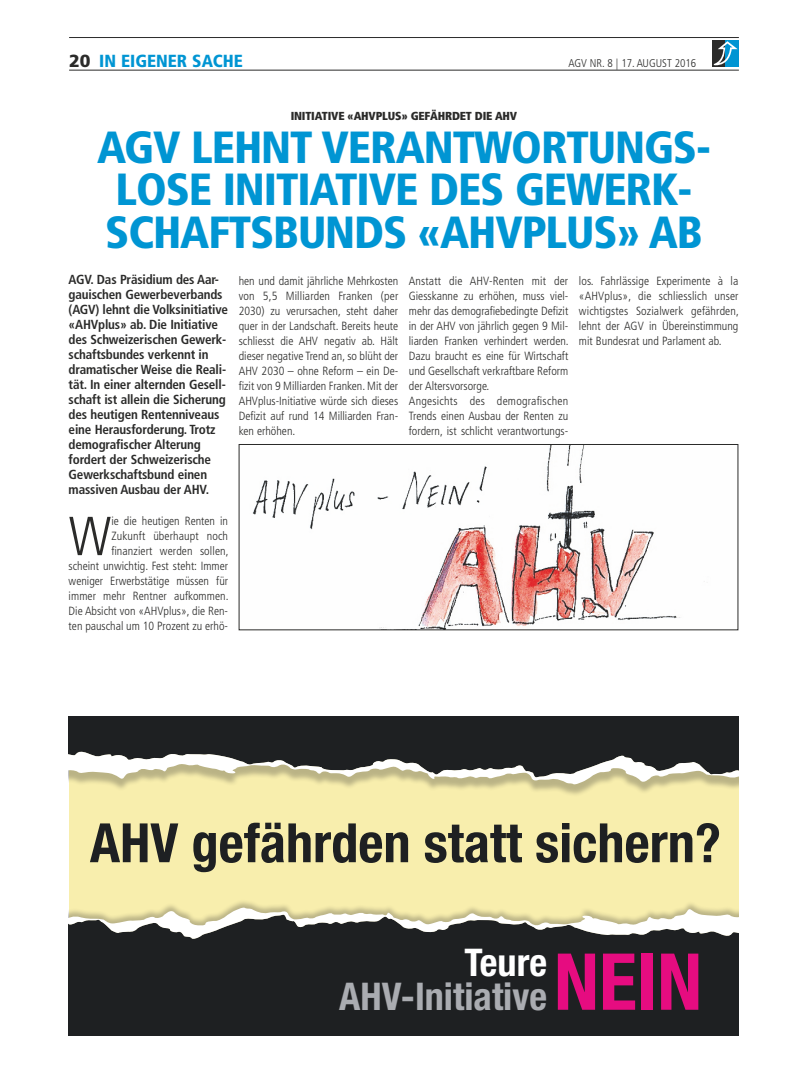
<style>
.page{position:relative;width:808px;height:1081px;background:#fff}
.page>*{position:absolute;margin:0;border:0;box-sizing:border-box;transform-origin:0 0}
.t1{font:700 condensed 78.62px "Helvetica Neue LT";color:#e60c80}
.t2{font:300 condensed 54.88px "Frutiger";color:#2b2b2a}
.t3{font:700 condensed 54.25px "Helvetica Neue LT";color:#1e2022}
.t4{font:900 condensed 45px/42.5px "Frutiger";letter-spacing:-.025em;color:#0095d3}
.t5{font:700 condensed 38.25px "Helvetica Neue LT";color:#aaacb1}
.t6{font:700 condensed 38.25px "Helvetica Neue LT";color:#fff}
.t7{font:900 condensed 17.5px "Frutiger";color:#0095d3}
.t8{font:700 condensed 13.12px/15px "Frutiger";letter-spacing:-.015em;color:#2b2b2a}
.t9{font:300 condensed 11.88px/15px "Frutiger";color:#2b2b2a;text-align:justify}
.t10{font:900 condensed 11.62px "Frutiger";letter-spacing:-.015em;color:#2b2b2a}
.t11{font:300 condensed 11.25px "Frutiger";color:#2b2b2a}
.s1{font-stretch:normal;color:#2b2b2a}
</style>
<div class="page">
<hr style="left:69px;top:70px;width:670px;height:1px;background:#2b2b2a">
<hr style="left:69px;top:37px;width:670px;height:1px;background:#2b2b2a">
<svg style="left:713px;top:40px;width:13px;height:27px"></svg>
<div style="left:726px;top:40px;width:13px;height:27px;background:#0095d3"></div>
<svg style="left:714px;top:41px;width:24px;height:24px"></svg>
<div style="left:69px;top:716px;width:669px;height:319px;background:#f8eead"></div>
<div style="left:69px;top:940px;width:669px;height:95px;background:#1e2022"></div>
<svg style="left:69px;top:906px;width:669px;height:34px"></svg>
<div style="left:69px;top:716px;width:669px;height:81px;background:#2b2b2a;opacity:.3"></div>
<div style="left:69px;top:716px;width:669px;height:35px;background:#1e2022"></div>
<svg style="left:69px;top:751px;width:669px;height:34px;background:#979582"></svg>
<img style="left:253px;top:446px;width:452px;height:182px">
<div style="left:239px;top:444px;width:499px;height:186px;border:1px solid #2b2b2a"></div>
<h3 class="t7" style="left:69px;top:50px;width:175px"><span class="s1">20</span> IN EIGENER SACHE</h3>
<p class="t11" style="left:568px;top:57px;width:129px">AGV NR. 8 | 17. AUGUST 2016</p>
<p class="t10" style="left:291px;top:109px;width:228px">INITIATIVE «AHVPLUS» GEFÄHRDET DIE AHV</p>
<h3 class="t4" style="left:97px;top:126px;width:615px">AGV LEHNT VERANTWORTUNGS-<br>LOSE INITIATIVE DES GEWERK-<br>SCHAFTSBUNDS «AHVPLUS» AB</h3>
<p class="t8" style="left:69px;top:272px;width:161px">AGV. Das Präsidium des Aar&shy;gauischen Gewerbeverbands (AGV) lehnt die Volksinitiative «AHVplus» ab. Die Initiative des Schweizerischen Gewerk&shy;schaftsbundes verkennt in dramatischer Weise die Reali&shy;tät. In einer alternden Gesell&shy;schaft ist allein die Sicherung des heutigen Rentenniveaus eine Herausforderung. Trotz demografischer Alterung fordert der Schweizerische<br>Gewerkschaftsbund einen massiven Ausbau der AHV.</p>
<h2 class="t2" style="left:69px;top:505px;width:44px">W</h2>
<p class="t9" style="left:239px;top:274px;width:161px">hen und damit jährliche Mehrkosten von 5,5 Milliarden Franken (per 2030) zu verursachen, steht daher quer in der Landschaft. Bereits heute schliesst die AHV negativ ab. Hält dieser negative Trend an, so blüht der AHV 2030 – ohne Reform – ein De&shy;fizit von 9 Milliarden Franken. Mit der AHVplus-Initiative würde sich dieses Defizit auf rund 14 Milliarden Fran&shy;ken erhöhen.</p>
<p class="t9" style="left:409px;top:274px;width:161px;text-align:left">Anstatt die AHV-Renten mit der Giesskanne zu erhöhen, muss viel&shy;mehr das demografiebedingte Defizit in der AHV von jährlich gegen 9 Mil&shy;liarden Franken verhindert werden.<br>Dazu braucht es eine für Wirtschaft und Gesellschaft verkraftbare Reform der Altersvorsorge.<br>Angesichts des demografischen Trends einen Ausbau der Renten zu fordern, ist schlicht verantwortungs-</p>
<p class="t9" style="left:579px;top:273px;width:162px">los. Fahrlässige Experimente à la «AHVplus», die schliesslich unser wichtigstes Sozialwerk gefährden, lehnt der AGV in Übereinstimmung mit Bundesrat und Parlament ab.</p>
<p class="t9" style="left:69px;top:514px;width:161px;text-align:right">ie die heutigen Renten in<br>Zukunft überhaupt noch finanziert werden sollen,<br>scheint unwichtig. Fest steht: Immer weniger Erwerbstätige müssen für immer mehr Rentner aufkommen.<br>Die Absicht von «AHVplus», die Ren&shy;ten pauschal um 10 Prozent zu erhö-</p>
<h3 class="t3" style="left:90px;top:810px;width:633px">AHV gefährden statt sichern?</h3>
<h3 class="t6" style="left:464px;top:939px;width:84px">Teure</h3>
<h3 class="t5" style="left:339px;top:973px;width:209px">AHV-Initiative</h3>
<h1 class="t1" style="left:554px;top:934px;width:150px">NEIN</h1>
</div>
